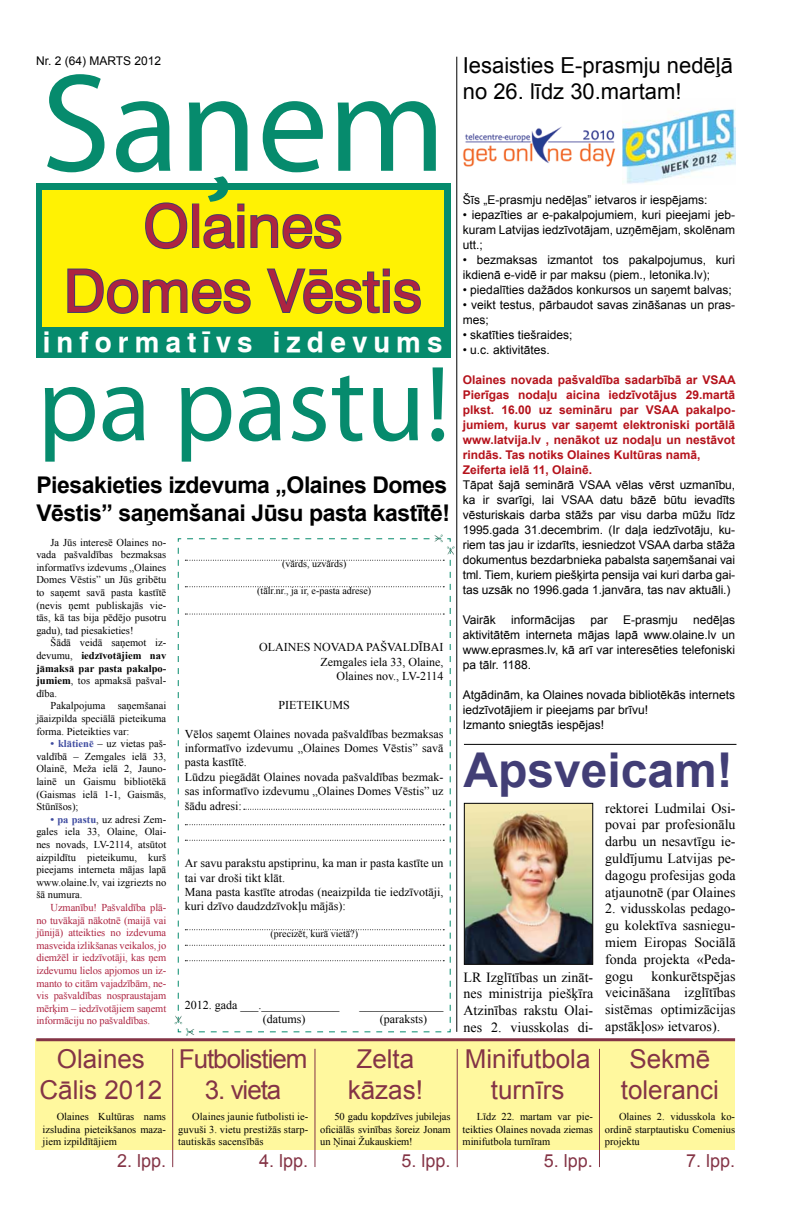
<style>
.page{position:relative;width:792px;height:1224px;background:#fff}
.page>*{position:absolute;margin:0;border:0;box-sizing:border-box;transform-origin:0 0}
.t1{font:141px "Myriad Pro";color:#068b6d}
.t2{font:108px "Myriad Pro";color:#068b6d}
.t3{font:59px/65px "Swiss 721 TL";color:#ad2441;text-align:center}
.t4{font:700 48px "Arial";color:#423e76}
.t5{font:700 28px "Swiss 721 TL";letter-spacing:.22em;color:#fff}
.t6{font:26px/31.2px "Arial";color:#843446;text-align:center}
.t7{font:26px "Arial";letter-spacing:-.04em;color:#843446}
.t8{font:700 23px/27.6px "Arial";letter-spacing:-.02em;color:#000}
.t9{font:22px/26.4px "Arial";color:#000}
.t10{font:18px "Arial";color:#843446}
.t11{font:14px/16.8px "Times New Roman";color:#000;text-align:justify}
.t12{font:12px/15px "Arial";color:#000;text-align:justify}
.t13{font:12px/14.4px "Times New Roman";color:#000}
.t14{font:700 12px/15px "Arial";color:#b5121b}
.t15{font:10.5px/12.6px "Times New Roman";color:#000;text-align:justify}
.t16{font:10.5px/12.6px "Times New Roman";letter-spacing:-.01em;color:#ad2441;text-align:justify}
.t17{font:10px "Times New Roman";color:#000}
.s1{font-weight:700}
.s2{font-weight:700;color:#3f4ca0}
</style>
<div class="page">
<div style="left:36px;top:184px;width:415px;height:174px;background:#068b6d"></div>
<div style="left:42px;top:191px;width:402px;height:136px;background:#fff203"></div>
<svg style="left:145px;top:202px;width:43px;height:48px"></svg>
<div style="left:192px;top:204px;width:7px;height:44px;border:2px solid #453c69"></div>
<svg style="left:203px;top:203px;width:139px;height:46px"></svg>
<svg style="left:67px;top:268px;width:184px;height:46px"></svg>
<svg style="left:266px;top:268px;width:155px;height:46px"></svg>
<div style="left:36px;top:1039px;width:699px;height:110px;background:#fff89e"></div>
<hr style="left:36px;top:1038px;width:699px;height:3px;background:#843446">
<hr style="left:172px;top:1049px;width:1px;height:118px;background:#843446">
<hr style="left:314px;top:1049px;width:1px;height:118px;background:#843446">
<hr style="left:457px;top:1049px;width:1px;height:118px;background:#843446">
<hr style="left:599px;top:1049px;width:1px;height:118px;background:#843446">
<svg style="left:175px;top:535px;width:280px;height:501px"></svg>
<img style="left:622px;top:109px;width:113px;height:75px">
<img style="left:463px;top:126px;width:153px;height:41px">
<hr style="left:456px;top:57px;width:1px;height:975px;background:#000">
<hr style="left:464px;top:744px;width:272px;height:1px;background:#000">
<img style="left:466px;top:805px;width:125px;height:158px">
<div style="left:464px;top:803px;width:129px;height:162px;border:1px solid #000"></div>
<p class="t12" style="left:36px;top:54px;width:127px">Nr. 2 (64) MARTS 2012</p>
<h1 class="t1" style="left:41px;top:37px;width:406px">Saņem</h1>
<h3 class="t3" style="left:64px;top:193px;width:360px">Olaines<br>Domes Vēstis</h3>
<h3 class="t5" style="left:43px;top:325px;width:401px">informatīvs izdevums</h3>
<h2 class="t2" style="left:37px;top:337px;width:414px">pa pastu!</h2>
<h3 class="t8" style="left:36px;top:472px;width:415px">Piesakieties izdevuma „Olaines Domes<br>Vēstis” saņemšanai Jūsu pasta kastītē!</h3>
<p class="t17" style="left:282px;top:557px;width:66px">(vārds, uzvārds)</p>
<p class="t17" style="left:257px;top:584px;width:115px">(tālr.nr., ja ir, e-pasta adrese)</p>
<p class="t15" style="left:36px;top:536px;width:131px;text-indent:14px">Ja Jūs interesē Olaines no&shy;vada pašvaldības bezmaksas informatīvs izdevums „Olaines Domes Vēstis” un Jūs gribētu to saņemt savā pasta kastītē (nevis ņemt publiskajās vie&shy;tās, kā tas bija pēdējo pusotru gadu), tad piesakieties!</p>
<p class="t15" style="left:36px;top:636px;width:131px;text-indent:14px">Šādā veidā saņemot iz&shy;devumu, <span class="s1">iedzīvotājiem nav jāmaksā par pasta pakalpo&shy;jumiem</span>, tos apmaksā pašval&shy;dība.</p>
<p class="t15" style="left:36px;top:699px;width:131px;text-indent:14px">Pakalpojuma saņemšanai jāaizpilda speciālā pieteikuma forma. Pieteikties var:</p>
<p class="t15" style="left:36px;top:737px;width:131px;text-indent:14px"><span class="s2">• klātienē</span> – uz vietas paš&shy;valdībā – Zemgales ielā 33, Olainē, Meža ielā 2, Jauno&shy;lainē un Gaismu bibliotēkā (Gaismas ielā 1-1, Gaismās, Stūnīšos);</p>
<p class="t15" style="left:36px;top:813px;width:131px;text-indent:14px"><span class="s2">• pa pastu</span>, uz adresi Zem&shy;gales iela 33, Olaine, Olai&shy;nes novads, LV-2114, atsūtot aizpildītu pieteikumu, kurš pieejams interneta mājas lapā www.olaine.lv, vai izgriezts no šā numura.</p>
<p class="t16" style="left:36px;top:901px;width:131px;text-indent:14px">Uzmanību! Pašvaldība plā&shy;no tuvākajā nākotnē (maijā vai jūnijā) atteikties no izdevuma masveida izlikšanas veikalos, jo diemžēl ir iedzīvotāji, kas ņem izdevumu lielos apjomos un iz&shy;manto to citām vajadzībām, ne&shy;vis pašvaldības nospraustajam mērķim – iedzīvotājiem saņemt informāciju no pašvaldības.</p>
<p class="t13" style="left:259px;top:640px;width:186px;text-align:right">OLAINES NOVADA PAŠVALDĪBAI<br>Zemgales iela 33, Olaine,<br>Olaines nov., LV-2114</p>
<p class="t13" style="left:279px;top:697px;width:73px">PIETEIKUMS</p>
<p class="t13" style="left:185px;top:726px;width:260px">Vēlos saņemt Olaines novada pašvaldības bezmaksas informatīvo izdevumu „Olaines Domes Vēstis” savā pasta kastītē.<br>Lūdzu piegādāt Olaines novada pašvaldības bezmak&shy;sas informatīvo izdevumu „Olaines Domes Vēstis” uz šādu adresi:</p>
<p class="t13" style="left:185px;top:856px;width:260px">Ar savu parakstu apstiprinu, ka man ir pasta kastīte un tai var droši tikt klāt.<br>Mana pasta kastīte atrodas (neaizpilda tie iedzīvotāji, kuri dzīvo daudzdzīvokļu mājās):</p>
<p class="t17" style="left:271px;top:927px;width:89px">(precizēt, kurā vietā?)</p>
<p class="t13" style="left:185px;top:997px;width:156px">2012. gada ___._____________</p>
<p class="t13" style="left:360px;top:997px;width:85px">______________</p>
<p class="t13" style="left:263px;top:1012px;width:44px">(datums)</p>
<p class="t13" style="left:380px;top:1012px;width:49px">(paraksts)</p>
<h3 class="t6" style="left:40px;top:1043px;width:124px">Olaines<br>Cālis 2012</h3>
<p class="t15" style="left:43px;top:1110px;width:125px;text-indent:14px">Olaines Kultūras nams izsludina pieteikšanos maza&shy;jiem izpildītājiem</p>
<h3 class="t10" style="left:117px;top:1149px;width:51px">2. lpp.</h3>
<h3 class="t7" style="left:179px;top:1042px;width:130px">Futbolistiem</h3>
<h3 class="t6" style="left:205px;top:1075px;width:78px">3. vieta</h3>
<p class="t15" style="left:178px;top:1110px;width:132px;text-indent:14px">Olaines jaunie futbolisti ie&shy;guvuši 3. vietu prestižās starp&shy;tautiskās sacensībās</p>
<h3 class="t10" style="left:259px;top:1149px;width:51px">4. lpp.</h3>
<h3 class="t6" style="left:348px;top:1043px;width:77px">Zelta kāzas!</h3>
<p class="t15" style="left:320px;top:1110px;width:132px;text-indent:14px">50 gadu kopdzīves jubilejas oficiālās svinības šoreiz Jonam un Ņinai Žukauskiem!</p>
<h3 class="t10" style="left:402px;top:1149px;width:51px">5. lpp.</h3>
<h3 class="t9" style="left:463px;top:52px;width:272px">Iesaisties E-prasmju nedēļā no 26. līdz 30.martam!</h3>
<p class="t12" style="left:463px;top:193px;width:246px">Šīs „E-prasmju nedēļas” ietvaros ir iespējams:</p>
<p class="t12" style="left:463px;top:208px;width:274px">• iepazīties ar e-pakalpojumiem, kuri pieejami jeb&shy;kuram Latvijas iedzīvotājam, uzņēmējam, skolēnam utt.;</p>
<p class="t12" style="left:463px;top:253px;width:274px">• bezmaksas izmantot tos pakalpojumus, kuri ikdienā e-vidē ir par maksu (piem., letonika.lv);</p>
<p class="t12" style="left:463px;top:283px;width:270px">• piedalīties dažādos konkursos un saņemt balvas;</p>
<p class="t12" style="left:463px;top:298px;width:274px">• veikt testus, pārbaudot savas zināšanas un pras&shy;mes;</p>
<p class="t12" style="left:463px;top:328px;width:111px">• skatīties tiešraides;</p>
<p class="t12" style="left:463px;top:343px;width:88px">• u.c. aktivitātes.</p>
<p class="t14" style="left:463px;top:373px;width:274px">Olaines novada pašvaldība sadarbībā ar VSAA Pierīgas nodaļu aicina iedzīvotājus 29.martā plkst. 16.00 uz semināru par VSAA pakalpo&shy;jumiem, kurus var saņemt elektroniski portālā www.latvija.lv , nenākot uz nodaļu un nestāvot rindās. Tas notiks Olaines Kultūras namā, Zeiferta ielā 11, Olainē.</p>
<p class="t12" style="left:463px;top:478px;width:274px">Tāpat šajā seminārā VSAA vēlas vērst uzmanību, ka ir svarīgi, lai VSAA datu bāzē būtu ievadīts vēsturiskais darba stāžs par visu darba mūžu līdz 1995.gada 31.decembrim. (Ir daļa iedzīvotāju, ku&shy;riem tas jau ir izdarīts, iesniedzot VSAA darba stāža dokumentus bezdarbnieka pabalsta saņemšanai vai tml. Tiem, kuriem piešķirta pensija vai kuri darba gai&shy;tas uzsāk no 1996.gada 1.janvāra, tas nav aktuāli.)</p>
<p class="t12" style="left:463px;top:613px;width:35px">Vairāk</p>
<p class="t12" style="left:511px;top:613px;width:66px">informācijas</p>
<p class="t12" style="left:591px;top:613px;width:19px">par</p>
<p class="t12" style="left:623px;top:613px;width:56px">E-prasmju</p>
<p class="t12" style="left:463px;top:613px;width:274px;text-indent:230px">nedēļas aktivitātēm interneta mājas lapā www.olaine.lv un www.eprasmes.lv, kā arī var interesēties telefoniski pa tālr. 1188.</p>
<p class="t12" style="left:463px;top:688px;width:274px;text-align:left">Atgādinām, ka Olaines novada bibliotēkās internets iedzīvotājiem ir pieejams par brīvu!<br>Izmanto sniegtās iespējas!</p>
<h3 class="t4" style="left:464px;top:738px;width:271px">Apsveicam!</h3>
<h3 class="t11" style="left:605px;top:799px;width:132px">rektorei Ludmilai Osi&shy;povai par profesionālu darbu un nesavtīgu ie&shy;guldījumu Latvijas pe&shy;dagogu profesijas goda atjaunotnē (par Olaines</h3>
<h3 class="t11" style="left:605px;top:900px;width:132px">2. vidusskolas pedago&shy;gu kolektīva sasniegu&shy;miem Eiropas Sociālā fonda projekta «Peda&shy;gogu</h3>
<h3 class="t11" style="left:605px;top:967px;width:132px;text-indent:46px">konkurētspējas veicināšana izglītības sistēmas optimizācijas apstākļos» ietvaros).</h3>
<h3 class="t11" style="left:464px;top:968px;width:131px">LR Izglītības un zināt&shy;nes ministrija piešķīra Atzinības rakstu Olai&shy;nes 2. viusskolas di-</h3>
<h3 class="t6" style="left:465px;top:1043px;width:127px">Minifutbola turnīrs</h3>
<p class="t15" style="left:463px;top:1110px;width:132px;text-indent:14px">Līdz 22. martam var pie&shy;teikties Olaines novada ziemas minifutbola turnīram</p>
<h3 class="t10" style="left:544px;top:1149px;width:51px">5. lpp.</h3>
<h3 class="t6" style="left:621px;top:1043px;width:100px">Sekmē toleranci</h3>
<p class="t15" style="left:605px;top:1110px;width:132px;text-indent:14px">Olaines 2. vidusskola ko&shy;ordinē starptautisku Comenius projektu</p>
<h3 class="t10" style="left:686px;top:1149px;width:51px">7. lpp.</h3>
</div>
